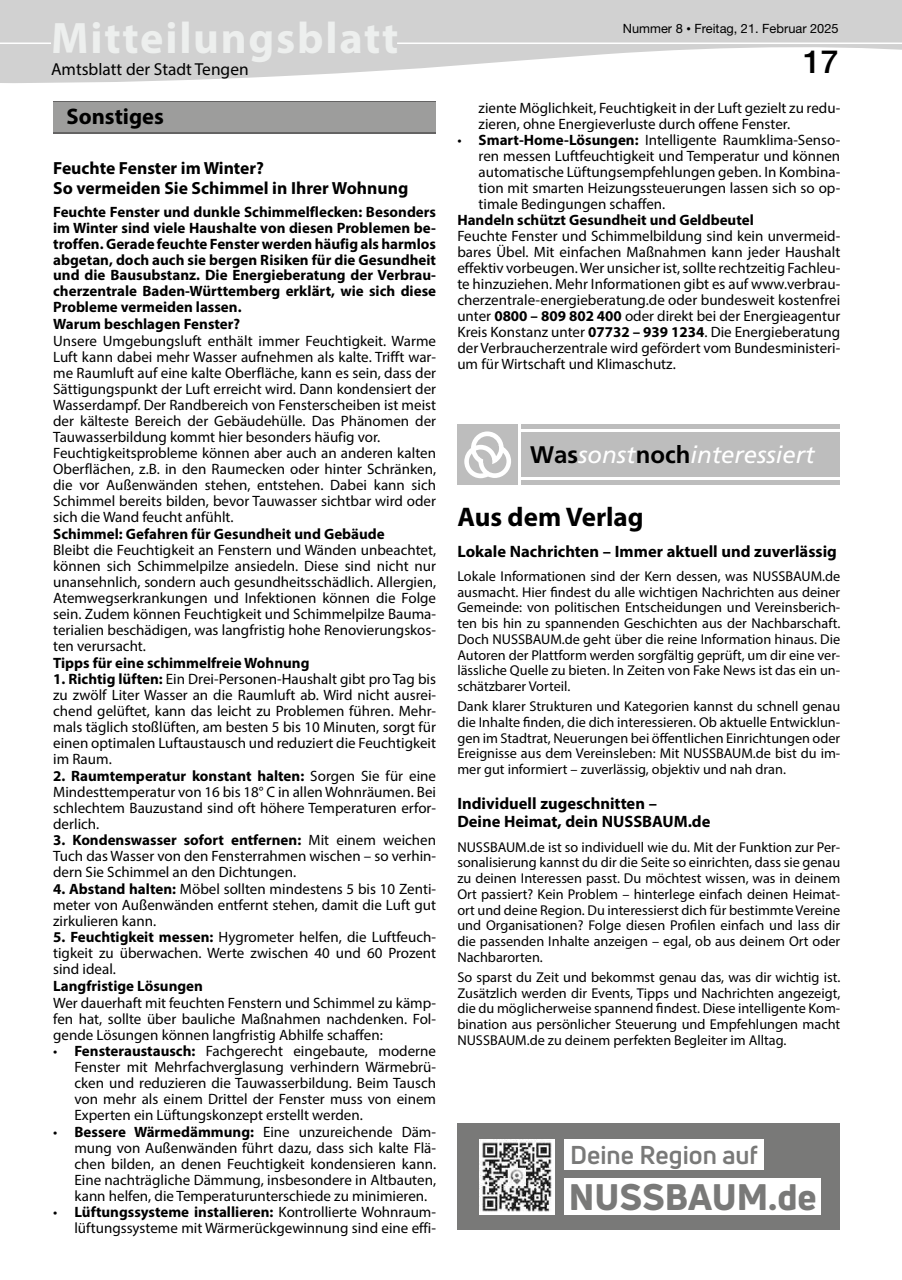
<style>
.page{position:relative;width:902px;height:1280px;background:#fff}
.page>*{position:absolute;margin:0;border:0;box-sizing:border-box;transform-origin:0 0}
.t1{font:700 44.25px "Myriad Pro";letter-spacing:.04em;color:#edefee}
.t2{font:800 36.15px "Uni Neue";color:#797978}
.t3{font:500 31.95px "Helvetica Neue LT Pro";color:#000}
.t4{font:700 27px "Myriad Pro";color:#000}
.t5{font:700 25.35px "Uni Neue";color:#797978}
.t6{font:italic 24px "Frutiger";color:#fff}
.t7{font:700 22.5px "Myriad Pro";color:#000}
.t8{font:700 17.55px/19.2px "Myriad Pro";color:#000}
.t9{font:17.4px "Myriad Pro";color:#000}
.t10{font:700 16.5px/18px "Myriad Pro";color:#000}
.t11{font:15px/16px "Myriad Pro";color:#000;text-align:justify}
.t12{font:700 15px/16px "Myriad Pro";color:#000}
.t13{font:14.25px/15.8px "Myriad Pro";color:#000;text-align:justify}
.t14{font:12.75px "Helvetica Neue LT Pro";color:#000}
.s1{font-size:12.9px}
.s2{font-size:9px}
.s3{font-weight:700}
.s4{font-weight:700;font-style:normal;color:#000}
</style>
<div class="page">
<svg style="left:1px;top:0;width:900px;height:83px;fill:#d1d1d1"></svg>
<svg style="left:0;top:0;width:1px;height:83px"></svg>
<div style="left:53px;top:22px;width:344px;height:40px;background:#d1d1d1"></div>
<hr style="left:0;top:43px;width:51px;height:1px;background:#fff">
<hr style="left:397px;top:43px;width:504px;height:1px;background:#fff">
<svg style="left:53px;top:101px;width:383px;height:33px;fill:#646363"></svg>
<div style="left:53px;top:103px;width:383px;height:29px;background:#9d9d9c"></div>
<div style="left:521px;top:432px;width:319px;height:45px;background:#bdbdbd"></div>
<div style="left:521px;top:480px;width:319px;height:5px;background:#bdbdbd"></div>
<div style="left:521px;top:424px;width:319px;height:5px;background:#bdbdbd"></div>
<div style="left:457px;top:424px;width:60px;height:61px;background:#bdbdbd"></div>
<svg style="left:464px;top:431px;width:47px;height:47px"></svg>
<div style="left:457px;top:1124px;width:383px;height:106px;background:#797978"></div>
<div style="left:564px;top:1178px;width:257px;height:36px;background:#fff"></div>
<div style="left:564px;top:1139px;width:199px;height:31px;background:#fff"></div>
<img style="left:479px;top:1139px;width:75px;height:75px">
<h1 class="t1" style="left:51px;top:9px;width:349px">Mitteilungsblatt</h1>
<p class="t14" style="left:623px;top:20px;width:217px">Nummer <span class="s1">8</span> <span class="s2">•</span> Freitag, 21. Februar 2025</p>
<p class="t9" style="left:51px;top:59px;width:199px">Amtsblatt der Stadt Tengen</p>
<h3 class="t3" style="left:803px;top:43px;width:37px">17</h3>
<h3 class="t7" style="left:66px;top:102px;width:99px">Sonstiges</h3>
<p class="t8" style="left:53px;top:158px;width:356px">Feuchte Fenster im Winter?<br>So vermeiden Sie Schimmel in Ihrer Wohnung</p>
<p class="t12" style="left:53px;top:203px;width:384px">Feuchte Fenster und dunkle Schimmelflecken: Besonders im Winter sind viele Haushalte von diesen Problemen be&shy;troffen. Gerade feuchte Fenster werden häufig als harmlos abgetan, doch auch sie bergen Risiken für die Gesundheit und die Bausubstanz. Die Energieberatung der Verbrau&shy;cherzentrale Baden-Württemberg erklärt, wie sich diese Probleme vermeiden lassen.<br>Warum beschlagen Fenster?</p>
<p class="t11" style="left:53px;top:332px;width:384px;text-align:left">Unsere Umgebungsluft enthält immer Feuchtigkeit. Warme Luft kann dabei mehr Wasser aufnehmen als kalte. Trifft war&shy;me Raumluft auf eine kalte Oberfläche, kann es sein, dass der Sättigungspunkt der Luft erreicht wird. Dann kondensiert der Wasserdampf. Der Randbereich von Fensterscheiben ist meist der kälteste Bereich der Gebäudehülle. Das Phänomen der Tauwasserbildung kommt hier besonders häufig vor.<br>Feuchtigkeitsprobleme können aber auch an anderen kalten Oberflächen, z.B. in den Raumecken oder hinter Schränken, die vor Außenwänden stehen, entstehen. Dabei kann sich Schimmel bereits bilden, bevor Tauwasser sichtbar wird oder sich die Wand feucht anfühlt.</p>
<p class="t12" style="left:53px;top:525px;width:333px">Schimmel: Gefahren für Gesundheit und Gebäude</p>
<p class="t11" style="left:53px;top:542px;width:384px">Bleibt die Feuchtigkeit an Fenstern und Wänden unbeachtet, können sich Schimmelpilze ansiedeln. Diese sind nicht nur unansehnlich, sondern auch gesundheitsschädlich. Allergien, Atemwegserkrankungen und Infektionen können die Folge sein. Zudem können Feuchtigkeit und Schimmelpilze Bauma&shy;terialien beschädigen, was langfristig hohe Renovierungskos&shy;ten verursacht.</p>
<p class="t12" style="left:53px;top:654px;width:258px">Tipps für eine schimmelfreie Wohnung</p>
<p class="t11" style="left:53px;top:671px;width:384px"><span class="s3">1. Richtig lüften:</span> Ein Drei-Personen-Haushalt gibt pro Tag bis zu zwölf Liter Wasser an die Raumluft ab. Wird nicht ausrei&shy;chend gelüftet, kann das leicht zu Problemen führen. Mehr&shy;mals täglich stoßlüften, am besten 5 bis 10 Minuten, sorgt für einen optimalen Luftaustausch und reduziert die Feuchtigkeit im Raum.</p>
<p class="t11" style="left:53px;top:768px;width:384px"><span class="s3">2. Raumtemperatur konstant halten:</span> Sorgen Sie für eine Mindesttemperatur von 16 bis 18° C in allen Wohnräumen. Bei schlechtem Bauzustand sind oft höhere Temperaturen erfor&shy;derlich.</p>
<p class="t11" style="left:53px;top:832px;width:384px"><span class="s3">3. Kondenswasser sofort entfernen:</span> Mit einem weichen Tuch das Wasser von den Fensterrahmen wischen – so verhin&shy;dern Sie Schimmel an den Dichtungen.</p>
<p class="t11" style="left:53px;top:881px;width:384px"><span class="s3">4. Abstand halten:</span> Möbel sollten mindestens 5 bis 10 Zenti&shy;meter von Außenwänden entfernt stehen, damit die Luft gut zirkulieren kann.</p>
<p class="t11" style="left:53px;top:929px;width:384px"><span class="s3">5. Feuchtigkeit messen:</span> Hygrometer helfen, die Luftfeuch&shy;tigkeit zu überwachen. Werte zwischen 40 und 60 Prozent sind ideal.</p>
<p class="t12" style="left:53px;top:977px;width:151px">Langfristige Lösungen</p>
<p class="t11" style="left:53px;top:994px;width:384px">Wer dauerhaft mit feuchten Fenstern und Schimmel zu kämp&shy;fen hat, sollte über bauliche Maßnahmen nachdenken. Fol&shy;gende Lösungen können langfristig Abhilfe schaffen:</p>
<p class="t11" style="left:74px;top:1043px;width:363px;text-indent:-21px">• <span class="s3">Fensteraustausch:</span> Fachgerecht eingebaute, moderne Fenster mit Mehrfachverglasung verhindern Wärmebrü&shy;cken und reduzieren die Tauwasserbildung. Beim Tausch von mehr als einem Drittel der Fenster muss von einem Experten ein Lüftungskonzept erstellt werden.</p>
<p class="t11" style="left:74px;top:1123px;width:363px;text-indent:-21px">• <span class="s3">Bessere Wärmedämmung:</span> Eine unzureichende Däm&shy;mung von Außenwänden führt dazu, dass sich kalte Flä&shy;chen bilden, an denen Feuchtigkeit kondensieren kann.<br>Eine nachträgliche Dämmung, insbesondere in Altbauten, kann helfen, die Temperaturunterschiede zu minimieren.</p>
<p class="t11" style="left:53px;top:1204px;width:384px;text-align:right">• <span class="s3">Lüftungssysteme installieren:</span> Kontrollierte Wohnraum&shy;lüftungssysteme mit Wärmerückgewinnung sind eine effi-</p>
<p class="t11" style="left:478px;top:100px;width:363px">ziente Möglichkeit, Feuchtigkeit in der Luft gezielt zu redu&shy;zieren, ohne Energieverluste durch offene Fenster.</p>
<p class="t11" style="left:478px;top:132px;width:363px;text-indent:-21px">• <span class="s3">Smart-Home-Lösungen:</span> Intelligente Raumklima-Senso&shy;ren messen Luftfeuchtigkeit und Temperatur und können automatische Lüftungsempfehlungen geben. In Kombina&shy;tion mit smarten Heizungssteuerungen lassen sich so op&shy;timale Bedingungen schaffen.</p>
<p class="t12" style="left:457px;top:212px;width:298px">Handeln schützt Gesundheit und Geldbeutel</p>
<p class="t11" style="left:457px;top:228px;width:384px">Feuchte Fenster und Schimmelbildung sind kein unvermeid&shy;bares Übel. Mit einfachen Maßnahmen kann jeder Haushalt effektiv vorbeugen. Wer unsicher ist, sollte rechtzeitig Fachleu&shy;te hinzuziehen. Mehr Informationen gibt es auf www.verbrau&shy;cherzentrale-energieberatung.de oder bundesweit kostenfrei unter <span class="s3">0800 – 809 802 400</span> oder direkt bei der Energieagentur Kreis Konstanz unter <span class="s3">07732 – 939 1234</span>. Die Energieberatung der Verbraucherzentrale wird gefördert vom Bundesministeri&shy;um für Wirtschaft und Klimaschutz.</p>
<h3 class="t6" style="left:530px;top:441px;width:286px"><span class="s4">Was</span>sonst<span class="s4">noch</span>interessiert</h3>
<h3 class="t4" style="left:457px;top:499px;width:188px">Aus dem Verlag</h3>
<p class="t10" style="left:457px;top:542px;width:381px">Lokale Nachrichten – Immer aktuell und zuverlässig</p>
<p class="t13" style="left:457px;top:568px;width:384px">Lokale Informationen sind der Kern dessen, was NUSSBAUM.de ausmacht. Hier findest du alle wichtigen Nachrichten aus deiner Gemeinde: von politischen Entscheidungen und Vereinsberich&shy;ten bis hin zu spannenden Geschichten aus der Nachbarschaft.<br>Doch NUSSBAUM.de geht über die reine Information hinaus. Die Autoren der Plattform werden sorgfältig geprüft, um dir eine ver&shy;lässliche Quelle zu bieten. In Zeiten von Fake News ist das ein un&shy;schätzbarer Vorteil.</p>
<p class="t13" style="left:457px;top:698px;width:384px">Dank klarer Strukturen und Kategorien kannst du schnell genau die Inhalte finden, die dich interessieren. Ob aktuelle Entwicklun&shy;gen im Stadtrat, Neuerungen bei öffentlichen Einrichtungen oder Ereignisse aus dem Vereinsleben: Mit NUSSBAUM.de bist du im&shy;mer gut informiert – zuverlässig, objektiv und nah dran.</p>
<p class="t10" style="left:457px;top:794px;width:255px">Individuell zugeschnitten –<br>Deine Heimat, dein NUSSBAUM.de</p>
<p class="t13" style="left:457px;top:839px;width:384px">NUSSBAUM.de ist so individuell wie du. Mit der Funktion zur Per&shy;sonalisierung kannst du dir die Seite so einrichten, dass sie genau zu deinen Interessen passt. Du möchtest wissen, was in deinem Ort passiert? Kein Problem – hinterlege einfach deinen Heimat&shy;ort und deine Region. Du interessierst dich für bestimmte Vereine und Organisationen? Folge diesen Profilen einfach und lass dir die passenden Inhalte anzeigen – egal, ob aus deinem Ort oder Nachbarorten.</p>
<p class="t13" style="left:457px;top:969px;width:384px">So sparst du Zeit und bekommst genau das, was dir wichtig ist.<br>Zusätzlich werden dir Events, Tipps und Nachrichten angezeigt, die du möglicherweise spannend findest. Diese intelligente Kom&shy;bination aus persönlicher Steuerung und Empfehlungen macht NUSSBAUM.de zu deinem perfekten Begleiter im Alltag.</p>
<h3 class="t5" style="left:570px;top:1139px;width:189px">Deine Region auf</h3>
<h2 class="t2" style="left:568px;top:1172px;width:249px">NUSSBAUM.de</h2>
</div>
